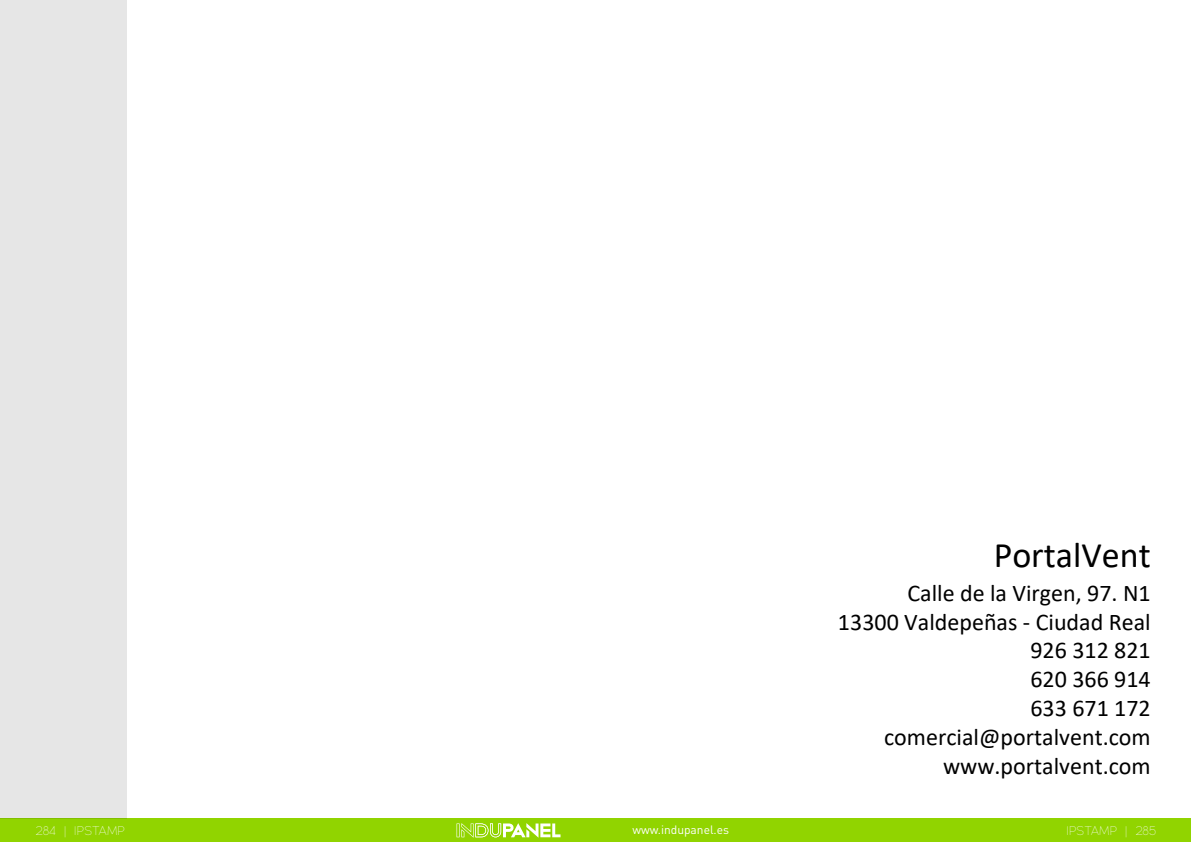
<style>
.page{position:relative;width:1191px;height:842px;background:#fff}
.page>*{position:absolute;margin:0;border:0;box-sizing:border-box;transform-origin:0 0}
.t1{font:36px "Calibri";color:#000}
.t2{font:24px/28.8px "Calibri";color:#000;text-align:right}
.t3{font:100 12px "Cocogoose Pro";color:#fff}
.t4{font:12px "DIN Pro";color:#fff}
</style>
<div class="page">
<div style="left:0;top:818px;width:1191px;height:24px;background:#91d400"></div>
<svg style="left:456px;top:823px;width:104px;height:15px"></svg>
<div style="left:0;top:0;width:127px;height:818px;background:#e6e6e6"></div>
<h1 class="t1" style="left:993px;top:530px;width:158px">PortalVent</h1>
<p class="t2" style="left:838px;top:578px;width:314px">Calle de la Virgen, 97. N1<br>13300 Valdepeñas - Ciudad Real<br>926 312 821<br>620 366 914<br>633 671 172 comercial@portalvent.com www.portalvent.com</p>
<p class="t3" style="left:35px;top:823px;width:91px">284 | IPSTAMP</p>
<p class="t4" style="left:632px;top:822px;width:98px">www.indupanel.es</p>
<p class="t3" style="left:1066px;top:823px;width:91px">IPSTAMP | 285</p>
</div>
